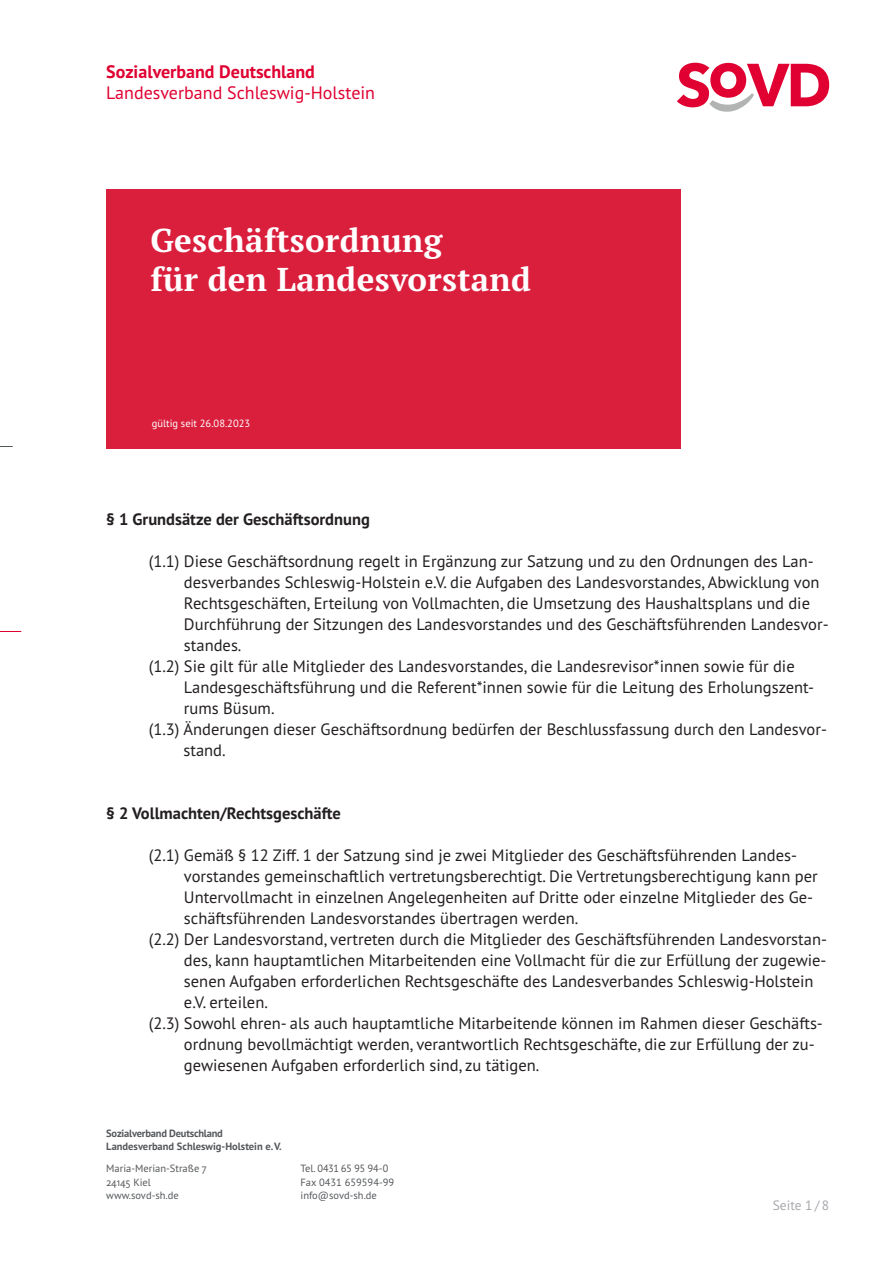
<style>
.page{position:relative;width:893px;height:1263px;background:#fff}
.page>*{position:absolute;margin:0;border:0;box-sizing:border-box;transform-origin:0 0}
.t1{font:700 33px/39.6px "PT Serif Pro";letter-spacing:.01em;color:#fff}
.t2{font:18px "PT Sans Pro";color:#e00031}
.t3{font:700 18px "PT Sans Pro";color:#e00031}
.t4{font:16.5px "PT Sans Pro";color:#231f20}
.t5{font:700 16.5px "PT Sans Pro";color:#231f20}
.t6{font:13.5px "PT Sans Pro";color:#a8a9ad}
.t7{font:10.5px/13.5px "PT Sans Pro";color:#54575a}
.t8{font:700 10.5px/13.5px "PT Sans Pro";color:#54575a}
.t9{font:10.5px "PT Sans Pro";color:#fff}
</style>
<div class="page">
<svg style="left:677px;top:63px;width:152px;height:49px"></svg>
<svg style="left:0;top:446px;width:13px;height:1px"></svg>
<svg style="left:0;top:631px;width:21px;height:1px"></svg>
<div style="left:106px;top:189px;width:574px;height:259px;background:#da1f3d"></div>
<p class="t3" style="left:106px;top:59px;width:210px">Sozialverband Deutschland</p>
<p class="t2" style="left:106px;top:81px;width:270px">Landesverband Schleswig-Holstein</p>
<h1 class="t1" style="left:151px;top:220px;width:382px">Geschäftsordnung<br>für den Landesvorstand</h1>
<p class="t9" style="left:152px;top:417px;width:100px">gültig seit 26.08.2023</p>
<p class="t5" style="left:106px;top:508px;width:265px">§ 1 Grundsätze der Geschäftsordnung</p>
<p class="t4" style="left:149px;top:551px;width:666px">(1.1) Diese Geschäftsordnung regelt in Ergänzung zur Satzung und zu den Ordnungen des Lan-</p>
<p class="t4" style="left:184px;top:572px;width:637px">desverbandes Schleswig-Holstein e.V. die Aufgaben des Landesvorstandes, Abwicklung von</p>
<p class="t4" style="left:184px;top:593px;width:628px">Rechtsgeschäften, Erteilung von Vollmachten, die Umsetzung des Haushaltsplans und die</p>
<p class="t4" style="left:184px;top:614px;width:646px">Durchführung der Sitzungen des Landesvorstandes und des Geschäftsführenden Landesvor-</p>
<p class="t4" style="left:184px;top:635px;width:59px">standes.</p>
<p class="t4" style="left:149px;top:656px;width:647px">(1.2) Sie gilt für alle Mitglieder des Landesvorstandes, die Landesrevisor*innen sowie für die</p>
<p class="t4" style="left:184px;top:677px;width:632px">Landesgeschäftsführung und die Referent*innen sowie für die Leitung des Erholungszent-</p>
<p class="t4" style="left:184px;top:698px;width:92px">rums Büsum.</p>
<p class="t4" style="left:149px;top:719px;width:680px">(1.3) Änderungen dieser Geschäftsordnung bedürfen der Beschlussfassung durch den Landesvor-</p>
<p class="t4" style="left:183px;top:740px;width:44px">stand.</p>
<p class="t5" style="left:106px;top:802px;width:236px">§ 2 Vollmachten/Rechtsgeschäfte</p>
<p class="t4" style="left:149px;top:845px;width:650px">(2.1) Gemäß § 12 Ziff. 1 der Satzung sind je zwei Mitglieder des Geschäftsführenden Landes-</p>
<p class="t4" style="left:184px;top:866px;width:635px">vorstandes gemeinschaftlich vertretungsberechtigt. Die Vertretungsberechtigung kann per</p>
<p class="t4" style="left:184px;top:887px;width:631px">Untervollmacht in einzelnen Angelegenheiten auf Dritte oder einzelne Mitglieder des Ge-</p>
<p class="t4" style="left:184px;top:908px;width:396px">schäftsführenden Landesvorstandes übertragen werden.</p>
<p class="t4" style="left:149px;top:929px;width:680px">(2.2) Der Landesvorstand, vertreten durch die Mitglieder des Geschäftsführenden Landesvorstan-</p>
<p class="t4" style="left:184px;top:950px;width:644px">des, kann hauptamtlichen Mitarbeitenden eine Vollmacht für die zur Erfüllung der zugewie-</p>
<p class="t4" style="left:184px;top:971px;width:631px">senen Aufgaben erforderlichen Rechtsgeschäfte des Landesverbandes Schleswig-Holstein</p>
<p class="t4" style="left:184px;top:992px;width:85px">e.V. erteilen.</p>
<p class="t4" style="left:149px;top:1013px;width:676px">(2.3) Sowohl ehren- als auch hauptamtliche Mitarbeitende können im Rahmen dieser Geschäfts-</p>
<p class="t4" style="left:184px;top:1034px;width:632px">ordnung bevollmächtigt werden, verantwortlich Rechtsgeschäfte, die zur Erfüllung der zu-</p>
<p class="t4" style="left:184px;top:1055px;width:357px">gewiesenen Aufgaben erforderlich sind, zu tätigen.</p>
<p class="t8" style="left:106px;top:1126px;width:177px">Sozialverband Deutschland<br>Landesverband Schleswig-Holstein e. V.</p>
<p class="t7" style="left:106px;top:1161px;width:102px">Maria-Merian-Straße 7<br>24145 Kiel www.sovd-sh.de</p>
<p class="t7" style="left:301px;top:1161px;width:95px">Tel. 0431 65 95 94-0<br>Fax 0431 659594-99 info@sovd-sh.de</p>
<p class="t6" style="left:773px;top:1196px;width:58px">Seite 1 / 8</p>
</div>
